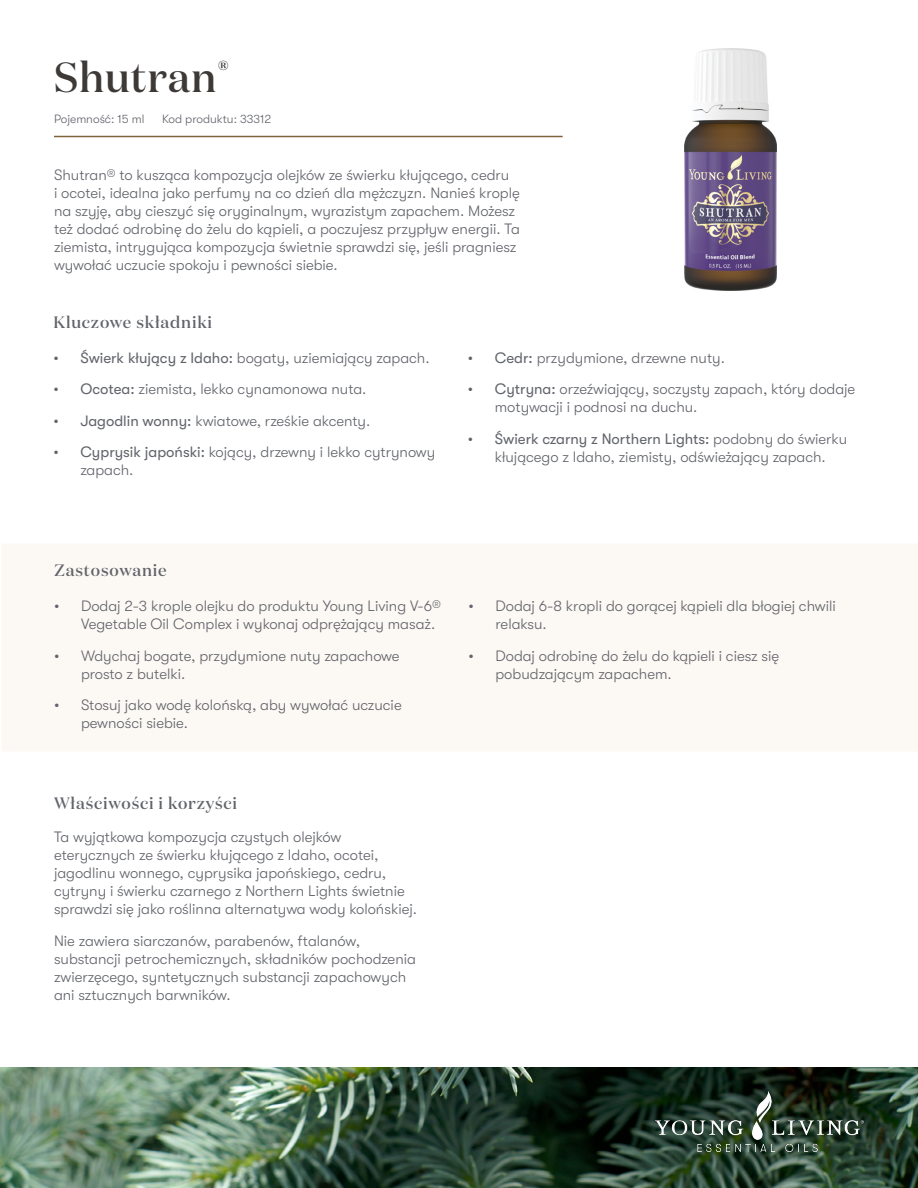
<style>
.page{position:relative;width:918px;height:1188px;background:#fff}
.page>*{position:absolute;margin:0;border:0;box-sizing:border-box;transform-origin:0 0}
.t1{font:500 42px "Domaine Display";letter-spacing:.02em;color:#3d3936}
.t2{font:500 16.5px "Domaine Display";letter-spacing:.05em;color:#61646a}
.t3{font:300 15px/18px "GT Walsheim Pro";color:#61646a}
.t4{font:300 12px "GT Walsheim Pro";color:#61646a}
.s1{font-weight:400}
</style>
<div class="page">
<div style="left:2px;top:544px;width:916px;height:207px;background:#fcf8f4"></div>
<img style="left:0;top:1067px;width:918px;height:121px">
<img style="left:656px;top:1092px;width:207px;height:60px">
<hr style="left:54px;top:136px;width:509px;height:1px;background:#80623b">
<img style="left:685px;top:49px;width:91px;height:242px">
<h1 class="t1" style="left:54px;top:51px;width:177px">Shutran<sup>®</sup></h1>
<p class="t4" style="left:54px;top:112px;width:92px">Pojemność: 15 ml</p>
<p class="t4" style="left:162px;top:112px;width:111px">Kod produktu: 33312</p>
<p class="t3" style="left:54px;top:166px;width:467px">Shutran® to kusząca kompozycja olejków ze świerku kłującego, cedru<br>i ocotei, idealna jako perfumy na co dzień dla mężczyzn. Nanieś kroplę na szyję, aby cieszyć się oryginalnym, wyrazistym zapachem. Możesz też dodać odrobinę do żelu do kąpieli, a poczujesz przypływ energii. Ta ziemista, intrygująca kompozycja świetnie sprawdzi się, jeśli pragniesz wywołać uczucie spokoju i pewności siebie.</p>
<p class="t2" style="left:53px;top:312px;width:160px">Kluczowe składniki</p>
<p class="t3" style="left:53px;top:349px;width:378px"><span class="s1">• Świerk kłujący z Idaho:</span> bogaty, uziemiający zapach.</p>
<p class="t3" style="left:53px;top:380px;width:315px"><span class="s1">• Ocotea:</span> ziemista, lekko cynamonowa nuta.</p>
<p class="t3" style="left:53px;top:412px;width:319px"><span class="s1">• Jagodlin wonny:</span> kwiatowe, rześkie akcenty.</p>
<p class="t3" style="left:80px;top:443px;width:356px;text-indent:-27px"><span class="s1">• Cyprysik japoński:</span> kojący, drzewny i lekko cytrynowy zapach.</p>
<p class="t3" style="left:468px;top:349px;width:259px"><span class="s1">• Cedr:</span> przydymione, drzewne nuty.</p>
<p class="t3" style="left:495px;top:380px;width:362px;text-indent:-27px"><span class="s1">• Cytryna:</span> orzeźwiający, soczysty zapach, który dodaje motywacji i podnosi na duchu.</p>
<p class="t3" style="left:468px;top:430px;width:381px;text-align:center"><span class="s1">• Świerk czarny z Northern Lights:</span> podobny do świerku kłującego z Idaho, ziemisty, odświeżający zapach.</p>
<p class="t2" style="left:54px;top:560px;width:114px">Zastosowanie</p>
<p class="t3" style="left:81px;top:597px;width:362px;text-indent:-27px">• Dodaj 2-3 krople olejku do produktu Young Living V-6®<br>Vegetable Oil Complex i wykonaj odprężający masaż.</p>
<p class="t3" style="left:81px;top:647px;width:320px;text-indent:-27px">• Wdychaj bogate, przydymione nuty zapachowe prosto z butelki.</p>
<p class="t3" style="left:81px;top:696px;width:322px;text-indent:-27px">• Stosuj jako wodę kolońską, aby wywołać uczucie pewności siebie.</p>
<p class="t2" style="left:54px;top:793px;width:185px">Właściwości i korzyści</p>
<p class="t3" style="left:54px;top:828px;width:365px">Ta wyjątkowa kompozycja czystych olejków eterycznych ze świerku kłującego z Idaho, ocotei, jagodlinu wonnego, cyprysika japońskiego, cedru, cytryny i świerku czarnego z Northern Lights świetnie sprawdzi się jako roślinna alternatywa wody kolońskiej.</p>
<p class="t3" style="left:54px;top:932px;width:364px">Nie zawiera siarczanów, parabenów, ftalanów, substancji petrochemicznych, składników pochodzenia zwierzęcego, syntetycznych substancji zapachowych ani sztucznych barwników.</p>
<p class="t3" style="left:495px;top:597px;width:342px;text-indent:-27px">• Dodaj 6-8 kropli do gorącej kąpieli dla błogiej chwili relaksu.</p>
<p class="t3" style="left:495px;top:647px;width:285px;text-indent:-27px">• Dodaj odrobinę do żelu do kąpieli i ciesz się pobudzającym zapachem.</p>
</div>
